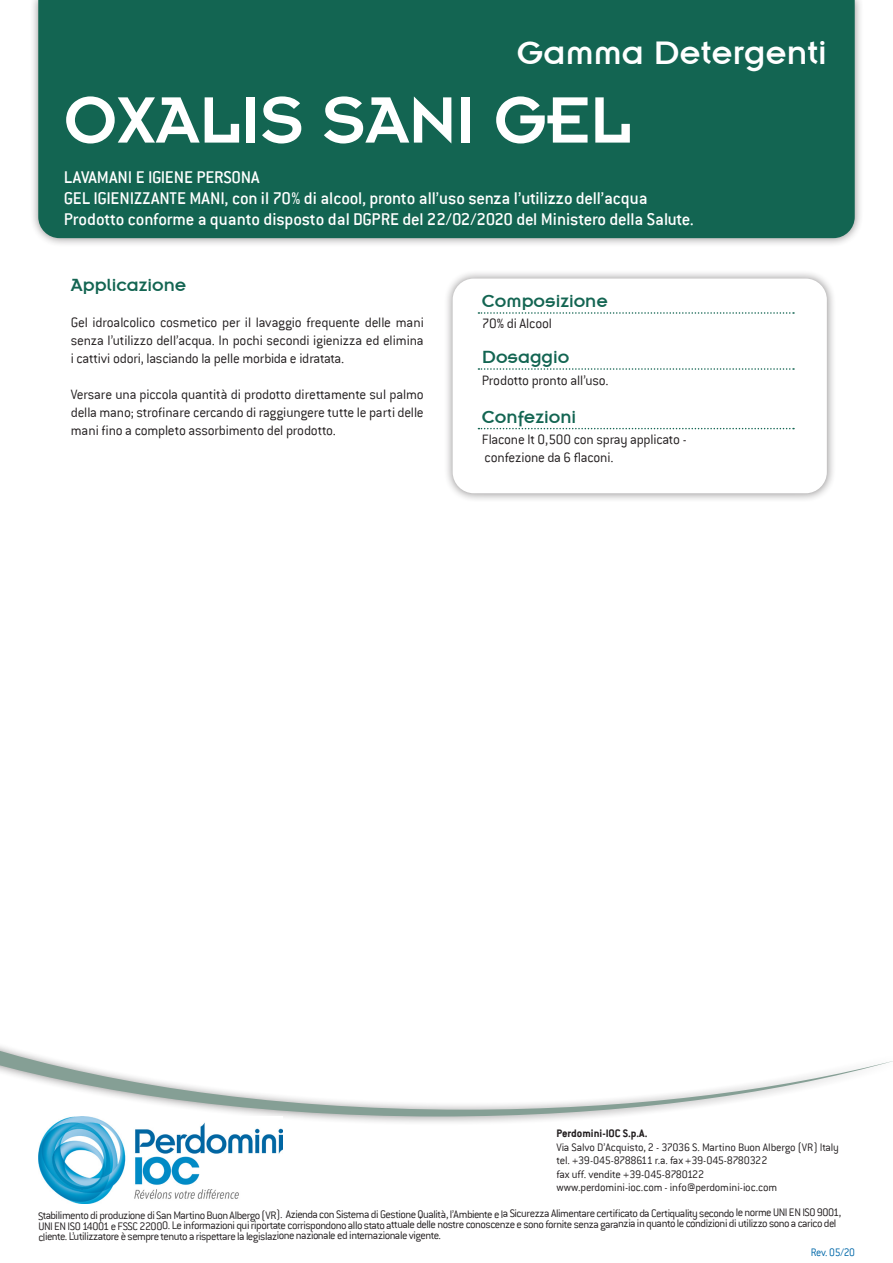
<style>
.page{position:relative;width:893px;height:1263px;background:#fff}
.page>*{position:absolute;margin:0;border:0;box-sizing:border-box;transform-origin:0 0}
._1_NOME_PRODOTTO{font:72px "Insignia";letter-spacing:-.01em;color:#fff}
.t1{font:36px "Insignia";color:#fff}
._6_H4{font:19.5px "Insignia A";color:#136552}
._2_SOTTOTITOLO{font:500 18.75px "Conduit ITC";color:#fff}
.t2{font:300 15px/18px "Conduit ITC";letter-spacing:-.015em;color:#231f20;text-align:justify}
.pié_pagina{font:300 12px/10.9px "Conduit ITC";letter-spacing:-.045em;color:#231f20}
.pié_pagina-2{font:300 12px "Conduit ITC";letter-spacing:-.015em;color:#231f20}
.pié_pagina-3{font:300 12px "Conduit ITC";letter-spacing:-.01em;color:#231f20}
.pié_pagina-4{font:300 12px "Conduit ITC";letter-spacing:-.02em;color:#231f20}
.pié_pagina-5{font:700 12px "Conduit ITC";color:#231f20}
._8_REV{font:300 12px "Conduit ITC";letter-spacing:-.03em;color:#0068a9;scale:.95 1}
</style>
<div class="page">
<div style="left:29px;top:0;width:835px;height:248px;background:#231f20;opacity:.5"></div>
<div style="left:38px;top:0;width:817px;height:238px;background:#136552"></div>
<div style="left:444px;top:270px;width:392px;height:232px;background:#231f20;opacity:.5"></div>
<div style="left:453px;top:279px;width:374px;height:214px;background:#fff;border-radius:21px"></div>
<svg style="left:478px;top:312px;width:316px;height:2px"></svg>
<svg style="left:478px;top:368px;width:316px;height:2px"></svg>
<svg style="left:478px;top:428px;width:316px;height:1px"></svg>
<div style="left:0;top:851px;width:893px;height:274px;background:#231f20;opacity:.5"></div>
<svg style="left:0;top:860px;width:893px;height:256px"></svg>
<img style="left:38px;top:1116px;width:245px;height:87px">
<p class="t1" style="left:517px;top:34px;width:311px">Gamma Detergenti</p>
<p class="_1_NOME_PRODOTTO" style="left:64px;top:83px;width:570px">OXALIS SANI GEL</p>
<p class="_2_SOTTOTITOLO" style="left:64px;top:166px;width:197px">LAVAMANI E IGIENE PERSONA</p>
<p class="_2_SOTTOTITOLO" style="left:64px;top:187px;width:585px">GEL IGIENIZZANTE MANI, con il 70% di alcool, pronto all’uso senza l’utilizzo dell’acqua</p>
<p class="_2_SOTTOTITOLO" style="left:64px;top:208px;width:632px">Prodotto conforme a quanto disposto dal DGPRE del 22/02/2020 del Ministero della Salute.</p>
<p class="_6_H4" style="left:71px;top:275px;width:117px">Applicazione</p>
<p class="t2" style="left:71px;top:313px;width:354px">Gel idroalcolico cosmetico per il lavaggio frequente delle mani senza l’utilizzo dell’acqua. In pochi secondi igienizza ed elimina i cattivi odori, lasciando la pelle morbida e idratata.</p>
<p class="t2" style="left:71px;top:385px;width:354px">Versare una piccola quantità di prodotto direttamente sul palmo della mano; strofinare cercando di raggiungere tutte le parti delle mani fino a completo assorbimento del prodotto.</p>
<p class="_6_H4" style="left:482px;top:291px;width:128px">Composizione</p>
<p class="t2" style="left:482px;top:314px;width:71px">70% di Alcool</p>
<p class="_6_H4" style="left:482px;top:347px;width:89px">Dosaggio</p>
<p class="t2" style="left:482px;top:371px;width:128px">Prodotto pronto all’uso.</p>
<p class="_6_H4" style="left:482px;top:406px;width:96px">Confezioni</p>
<p class="t2" style="left:482px;top:430px;width:206px">Flacone lt 0,500 con spray applicato -</p>
<p class="t2" style="left:484px;top:448px;width:131px">confezione da 6 flaconi.</p>
<p class="pié_pagina-5" style="left:557px;top:1126px;width:93px">Perdomini-IOC S.p.A.</p>
<p class="pié_pagina-2" style="left:557px;top:1140px;width:284px">Via Salvo D’Acquisto, 2 - 37036 S. Martino Buon Albergo (VR) Italy</p>
<p class="pié_pagina" style="left:557px;top:1155px;width:212px">tel. +39-045-8788611 r.a. fax +39-045-8780322</p>
<p class="pié_pagina-4" style="left:557px;top:1167px;width:149px">fax uff. vendite +39-045-8780122</p>
<p class="pié_pagina-3" style="left:557px;top:1181px;width:222px">www.perdomini-ioc.com - info@perdomini-ioc.com</p>
<p class="pié_pagina" style="left:38px;top:1208px;width:804px">Stabilimento di produzione di San Martino Buon Albergo (VR). Azienda con Sistema di Gestione Qualità, l’Ambiente e la Sicurezza Alimentare certificato da Certiquality secondo le norme UNI EN ISO 9001,<br>UNI EN ISO 14001 e FSSC 22000. Le informazioni qui riportate corrispondono allo stato attuale delle nostre conoscenze e sono fornite senza garanzia in quanto le condizioni di utilizzo sono a carico del cliente. L’utilizzatore è sempre tenuto a rispettare la legislazione nazionale ed internazionale vigente.</p>
<p class="_8_REV" style="left:811px;top:1246px;width:48px">Rev. 05/20</p>
</div>
